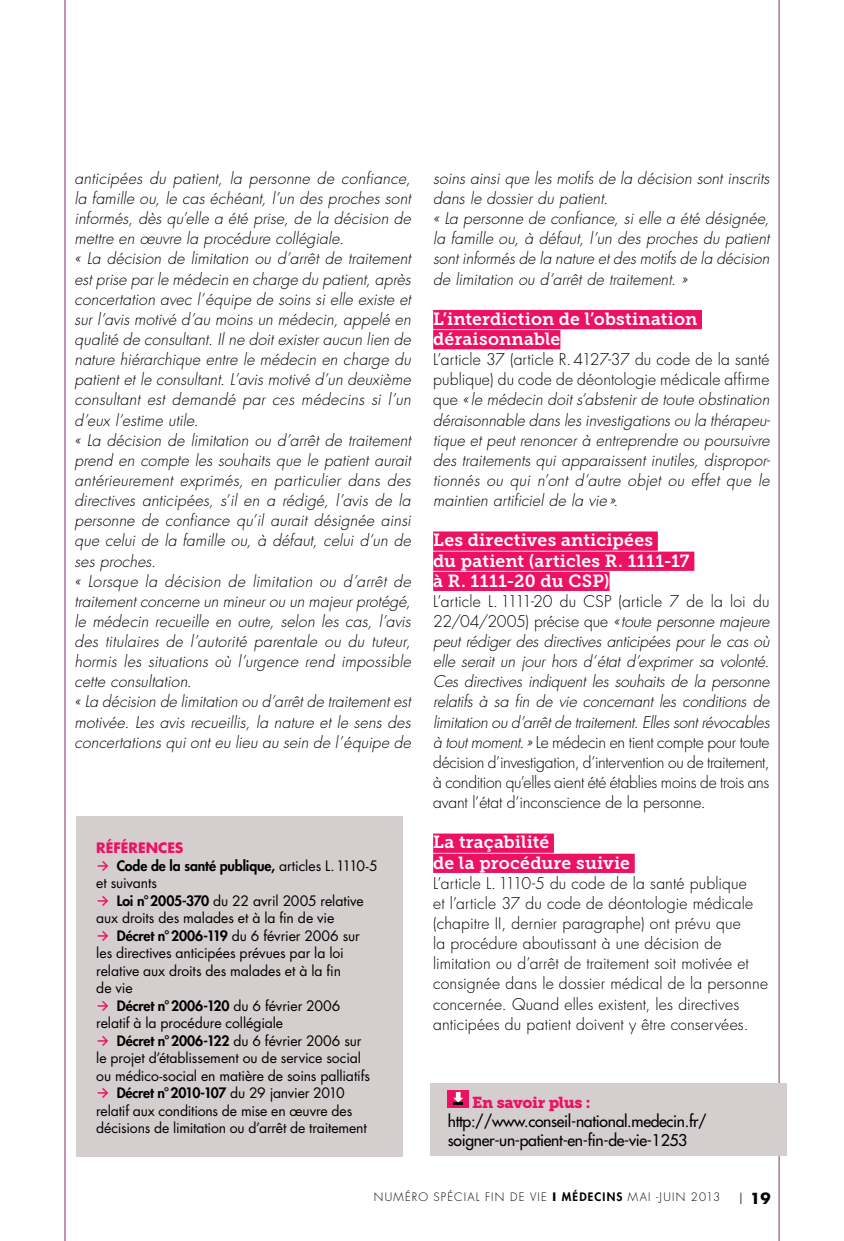
<style>
.page{position:relative;width:844px;height:1241px;background:#fff}
.page>*{position:absolute;margin:0;border:0;box-sizing:border-box;transform-origin:0 0}
.t1{font:17.5px/20.1px "Museo Slab 700";letter-spacing:.015em;color:#fff}
.t2{font:italic 300 15.75px/20.1px "Futura Std";letter-spacing:.01em;color:#000}
.t3{font:300 15.75px/20.1px "Futura Std";letter-spacing:.01em;color:#000}
.t4{font:500 15.75px/19.2px "Futura Std";letter-spacing:-.02em;color:#000}
.t5{font:15.75px "Museo Slab 900";letter-spacing:-.02em;color:#ed1163}
.t6{font:700 14.88px "Futura Std";color:#000}
.t7{font:14px/17.5px "Futura Std";letter-spacing:-.01em;color:#000}
.t8{font:300 11.38px "Futura Std";letter-spacing:.105em;color:#000}
.s1{font-style:normal}
.s2{font-weight:700;color:#ed1163}
.s3{font-family:"Flesh Plain";color:#ed1163}
.s4{font-weight:800}
.s5{font-weight:700}
.s6{font-weight:300}
</style>
<div class="page">
<hr style="left:64px;top:0;width:1px;height:1240px;background:#872d69">
<hr style="left:778px;top:0;width:1px;height:1240px;background:#872d69">
<div style="left:433px;top:310px;width:268px;height:19px;background:#ed1163"></div>
<div style="left:433px;top:330px;width:127px;height:19px;background:#ed1163"></div>
<div style="left:433px;top:531px;width:224px;height:19px;background:#ed1163"></div>
<div style="left:433px;top:551px;width:261px;height:19px;background:#ed1163"></div>
<div style="left:433px;top:571px;width:176px;height:20px;background:#ed1163"></div>
<div style="left:433px;top:833px;width:120px;height:19px;background:#ed1163"></div>
<div style="left:433px;top:853px;width:201px;height:19px;background:#ed1163"></div>
<div style="left:76px;top:815px;width:327px;height:341px;background:#d5cecf"></div>
<div style="left:430px;top:1082px;width:356px;height:73px;background:#d5cecf"></div>
<div style="left:447px;top:1089px;width:21px;height:18px;background:#ed1163"></div>
<svg style="left:453px;top:1092px;width:10px;height:12px"></svg>
<p class="t2" style="left:74px;top:168px;width:338px">anticipées du patient, la personne de confiance, la famille ou, le cas échéant, l’un des proches sont informés, dès qu’elle a été prise, de la décision de mettre en œuvre la procédure collégiale.<br>« La décision de limitation ou d’arrêt de traitement est prise par le médecin en charge du patient, après concertation avec l’équipe de soins si elle existe et sur l’avis motivé d’au moins un médecin, appelé en qualité de consultant. Il ne doit exister aucun lien de nature hiérarchique entre le médecin en charge du patient et le consultant. L’avis motivé d’un deuxième consultant est demandé par ces médecins si l’un d’eux l’estime utile.<br>« La décision de limitation ou d’arrêt de traitement prend en compte les souhaits que le patient aurait antérieurement exprimés, en particulier dans des directives anticipées, s’il en a rédigé, l’avis de la personne de confiance qu’il aurait désignée ainsi que celui de la famille ou, à défaut, celui d’un de ses proches.<br>« Lorsque la décision de limitation ou d’arrêt de traitement concerne un mineur ou un majeur protégé, le médecin recueille en outre, selon les cas, l’avis des titulaires de l’autorité parentale ou du tuteur, hormis les situations où l’urgence rend impossible cette consultation.<br>« La décision de limitation ou d’arrêt de traitement est motivée. Les avis recueillis, la nature et le sens des concertations qui ont eu lieu au sein de l’équipe de</p>
<p class="t2" style="left:433px;top:168px;width:338px">soins ainsi que les motifs de la décision sont inscrits dans le dossier du patient.<br>« La personne de confiance, si elle a été désignée, la famille ou, à défaut, l’un des proches du patient sont informés de la nature et des motifs de la décision de limitation ou d’arrêt de traitement. »</p>
<p class="t1" style="left:433px;top:309px;width:265px">L’interdiction de l’obstination déraisonnable</p>
<p class="t2" style="left:433px;top:350px;width:338px;text-align:justify"><span class="s1">L’article 37 (article R.4127-37 du code de la santé publique) du code de déontologie médicale affirme que</span> «le médecin doit s’abstenir de toute obstination déraisonnable dans les investigations ou la thérapeu&shy;tique et peut renoncer à entreprendre ou poursuivre des traitements qui apparaissent inutiles, dispropor&shy;tionnés ou qui n’ont d’autre objet ou effet que le maintien artificiel de la vie »<span class="s1">.</span></p>
<p class="t1" style="left:433px;top:530px;width:258px">Les directives anticipées<br>du patient (articles R. 1111-17 à R. 1111-20 du CSP)</p>
<p class="t2" style="left:433px;top:591px;width:338px;text-align:justify"><span class="s1">L’article L.1111-20 du CSP (article 7 de la loi du 22/04/2005) précise que</span> «toute personne majeure peut rédiger des directives anticipées pour le cas où elle serait un jour hors d’état d’exprimer sa volonté.<br>Ces directives indiquent les souhaits de la personne relatifs à sa fin de vie concernant les conditions de limitation ou d’arrêt de traitement. Elles sont révocables à tout moment.» <span class="s1">Le médecin en tient compte pour toute décision d’investigation, d’intervention ou de traitement, à condition qu’elles aient été établies moins de trois ans avant l’état d’inconscience de la personne.</span></p>
<p class="t1" style="left:433px;top:832px;width:198px">La traçabilité<br>de la procédure suivie</p>
<p class="t3" style="left:433px;top:873px;width:336px">L’article L.1110-5 du code de la santé publique<br>et l’article 37 du code de déontologie médicale (chapitre II, dernier paragraphe) ont prévu que<br>la procédure aboutissant à une décision de limitation ou d’arrêt de traitement soit motivée et consignée dans le dossier médical de la personne concernée. Quand elles existent, les directives anticipées du patient doivent y être conservées.</p>
<p class="t7" style="left:96px;top:839px;width:283px"><span class="s2">RÉFÉRENCES<br></span><span class="s3">q</span> <span class="s4">Code de la santé publique,</span> articles L.1110-5 et suivants<br><span class="s3">q</span> <span class="s4">Loi n°2005-370</span> du 22 avril 2005 relative aux droits des malades et à la fin de vie<br><span class="s3">q</span> <span class="s4">Décret n°2006-119</span> du 6 février 2006 sur les directives anticipées prévues par la loi relative aux droits des malades et à la fin<br>de vie<br><span class="s3">q</span> <span class="s4">Décret n°2006-120</span> du 6 février 2006<br>relatif à la procédure collégiale<br><span class="s3">q</span> <span class="s4">Décret n°2006-122</span> du 6 février 2006 sur<br>le projet d’établissement ou de service social ou médico-social en matière de soins palliatifs <span class="s3">q</span> <span class="s4">Décret n°2010-107</span> du 29 janvier 2010 relatif aux conditions de mise en œuvre des décisions de limitation ou d’arrêt de traitement</p>
<p class="t5" style="left:472px;top:1092px;width:120px">En savoir plus :</p>
<p class="t4" style="left:447px;top:1111px;width:260px">http://www.conseil-national.medecin.fr/ soigner-un-patient-en-fin-de-vie-1253</p>
<p class="t8" style="left:374px;top:1189px;width:348px">Numéro spécial fin de vie <span class="s5">I</span> <span class="s4">Médecins</span> mai -juin 2013</p>
<p class="t6" style="left:739px;top:1187px;width:33px"><span class="s6">I</span> 19</p>
</div>
